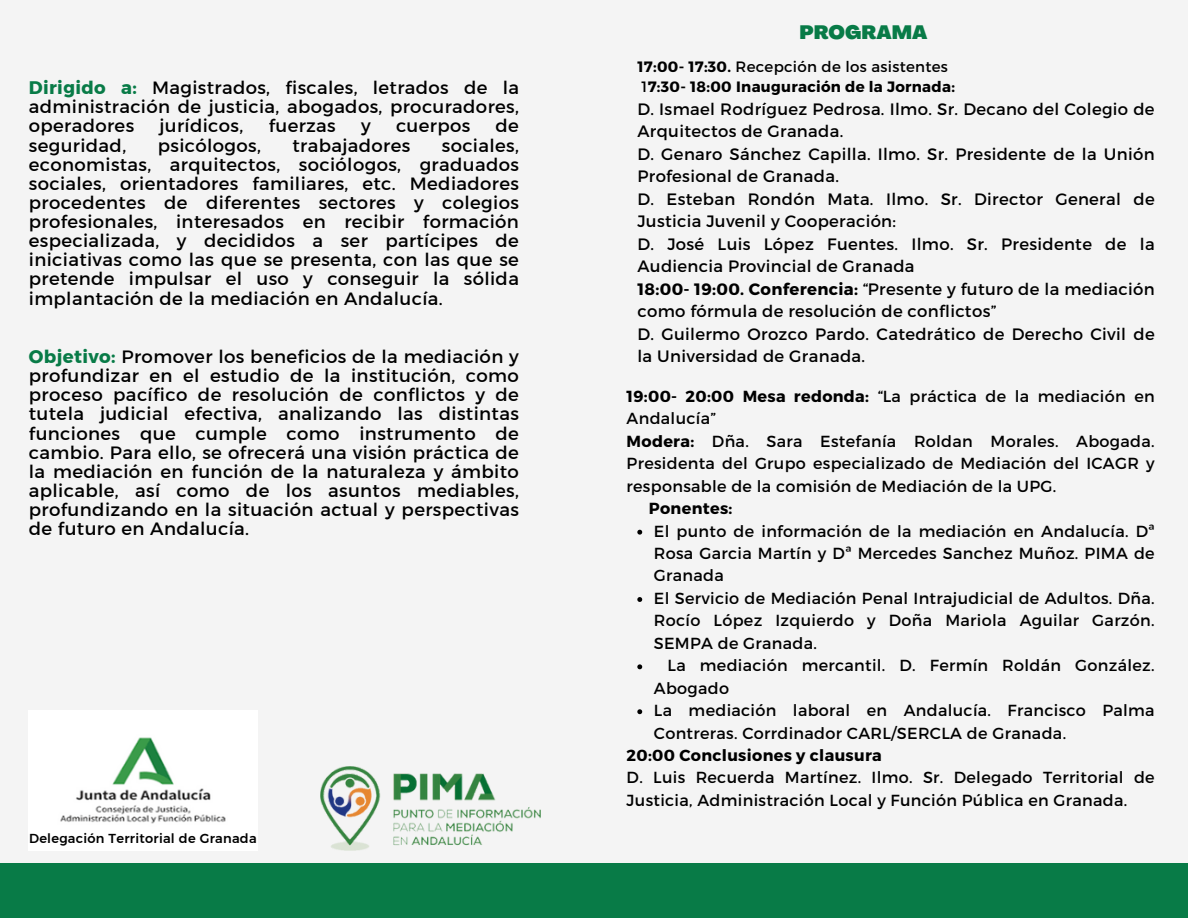
<style>
.page{position:relative;width:1188px;height:918px;background:#f4f4f4}
.page>*{position:absolute;margin:0;border:0;box-sizing:border-box;transform-origin:0 0}
.t1{font:900 19.05px "Agrandir";color:#087b47}
.t2{font:18.15px/19.2px "Kief Montaser Regular";letter-spacing:.02em;color:#000;text-align:justify}
.t3{font:16.5px/22.5px "Montserrat";letter-spacing:.02em;color:#000}
.t4{font:16.05px/22.5px "Montserrat";letter-spacing:.02em;color:#000}
.t5{font:700 16.05px "Montserrat";letter-spacing:.02em;color:#000}
.t6{font:700 15px/20.2px "Montserrat";letter-spacing:.02em;color:#000}
.t7{font:13.05px "Kief Montaser Medium";letter-spacing:.02em;color:#000}
.s1{font-family:"Kief Montaser Bold";color:#087b47}
.s2{font-weight:400}
.s3{font-weight:700}
</style>
<div class="page">
<div style="left:0;top:864px;width:1188px;height:54px;background:#087b47"></div>
<img style="left:29px;top:710px;width:228px;height:141px">
<img style="left:321px;top:766px;width:219px;height:84px">
<svg style="left:637px;top:530px;width:5px;height:5px"></svg>
<svg style="left:637px;top:597px;width:5px;height:5px"></svg>
<svg style="left:637px;top:664px;width:5px;height:5px"></svg>
<svg style="left:637px;top:709px;width:5px;height:5px"></svg>
<h2 class="t2" style="left:29px;top:78px;width:492px"><span class="s1">Dirigido a:</span> Magistrados, fiscales, letrados de la administración de justicia, abogados, procuradores, operadores</h2>
<h2 class="t2" style="left:160px;top:116px;width:85px">jurídicos,</h2>
<h2 class="t2" style="left:269px;top:116px;width:69px">fuerzas</h2>
<h2 class="t2" style="left:361px;top:116px;width:11px">y</h2>
<h2 class="t2" style="left:396px;top:116px;width:76px">cuerpos</h2>
<h2 class="t2" style="left:496px;top:116px;width:25px">de</h2>
<h2 class="t2" style="left:29px;top:135px;width:99px">seguridad,</h2>
<h2 class="t2" style="left:158px;top:135px;width:105px">psicólogos,</h2>
<h2 class="t2" style="left:293px;top:135px;width:119px">trabajadores</h2>
<h2 class="t2" style="left:29px;top:135px;width:492px;text-indent:413px">sociales, economistas, arquitectos, sociólogos, graduados sociales, orientadores familiares, etc. Mediadores procedentes de diferentes sectores y colegios profesionales, interesados en recibir formación especializada, y decididos a ser partícipes de iniciativas como las que se presenta, con las que se pretende impulsar el uso y conseguir la sólida implantación de la mediación en Andalucía.</h2>
<p class="t2" style="left:29px;top:347px;width:492px"><span class="s1">Objetivo:</span> Promover los beneficios de la mediación y profundizar en el estudio de la institución, como proceso pacífico de resolución de conflictos y de tutela judicial efectiva, analizando las distintas funciones que cumple como instrumento de cambio. Para ello, se ofrecerá una visión práctica de la mediación en función de la naturaleza y ámbito aplicable, así como de los asuntos mediables, profundizando en la situación actual y perspectivas de futuro en Andalucía.</p>
<h2 class="t7" style="left:29px;top:831px;width:229px">Delegación Territorial de Granada</h2>
<h1 class="t1" style="left:799px;top:25px;width:129px">PROGRAMA</h1>
<p class="t6" style="left:637px;top:56px;width:319px">17:00- 17:30. <span class="s2">Recepción de los asistentes<br>1</span>7:30- 18:00 Inauguración de la Jornada:</p>
<p class="t3" style="left:637px;top:97px;width:519px">D. Ismael Rodríguez Pedrosa. Ilmo. Sr. Decano del Colegio de Arquitectos de Granada.<br>D. Genaro Sánchez Capilla. Ilmo. Sr. Presidente de la Unión Profesional de Granada.<br>D. Esteban Rondón Mata. Ilmo. Sr. Director General de Justicia Juvenil y Cooperación:<br>D. José Luis López Fuentes. Ilmo. Sr. Presidente de la Audiencia Provincial de Granada<br><span class="s3">18:00- 19:00. Conferencia:</span> “Presente y futuro de la mediación como fórmula de resolución de conflictos”<br>D. Guilermo Orozco Pardo. Catedrático de Derecho Civil de la Universidad de Granada.</p>
<p class="t4" style="left:627px;top:384px;width:530px"><span class="s3">19:00- 20:00 Mesa redonda:</span> “La práctica de la mediación en</p>
<p class="t4" style="left:627px;top:407px;width:91px">Andalucía”</p>
<p class="t4" style="left:627px;top:429px;width:530px"><span class="s3">Modera:</span> Dña. Sara Estefanía Roldan Morales. Abogada.</p>
<p class="t4" style="left:627px;top:451px;width:530px">Presidenta del Grupo especializado de Mediación del ICAGR y</p>
<p class="t4" style="left:627px;top:474px;width:431px">responsable de la comisión de Mediación de la UPG.</p>
<p class="t5" style="left:649px;top:498px;width:85px">Ponentes:</p>
<h3 class="t4" style="left:654px;top:519px;width:502px;text-align:justify">El punto de información de la mediación en Andalucía. Dª Rosa Garcia Martín y Dª Mercedes Sanchez Muñoz. PIMA de Granada</h3>
<h3 class="t4" style="left:654px;top:586px;width:502px;text-align:justify">El Servicio de Mediación Penal Intrajudicial de Adultos. Dña.<br>Rocío López Izquierdo y Doña Mariola Aguilar Garzón.<br>SEMPA de Granada.</h3>
<p class="t4" style="left:654px;top:653px;width:502px;text-indent:14px">La mediación mercantil. D. Fermín Roldán González.<br>Abogado</p>
<p class="t4" style="left:654px;top:698px;width:502px">La mediación laboral en Andalucía. Francisco Palma<br>Contreras. Corrdinador CARL/SERCLA de Granada.</p>
<p class="t4" style="left:627px;top:743px;width:530px"><span class="s3">20:00 Conclusiones y clausura<br></span>D. Luis Recuerda Martínez. Ilmo. Sr. Delegado Territorial de<br>Justicia, Administración Local y Función Pública en Granada.</p>
</div>
